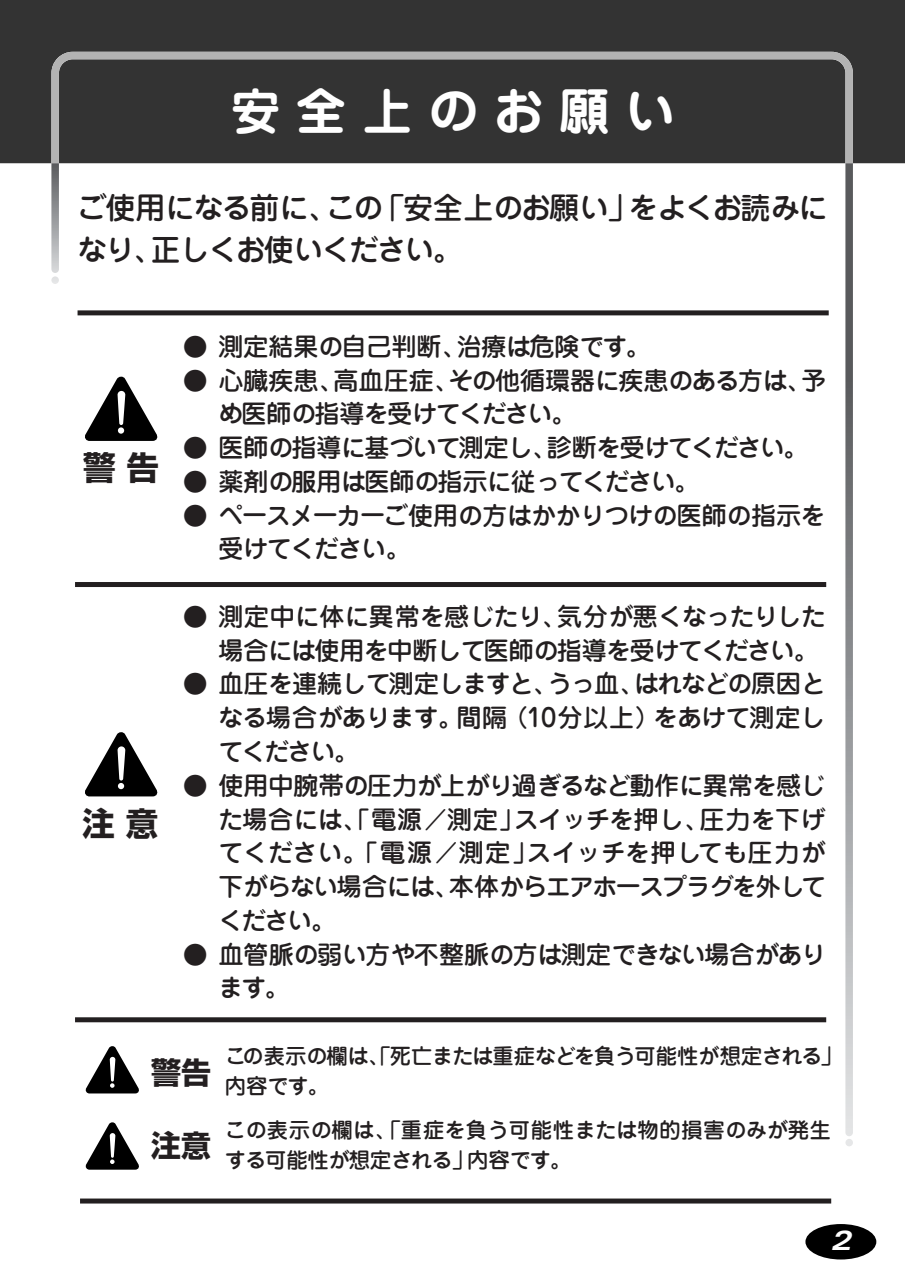
<style>
.page{position:relative;width:905px;height:1288px;background:#fff}
.page>*{position:absolute;margin:0;border:0;box-sizing:border-box;transform-origin:0 0}
.t1{font:700 50px "Jun 501";letter-spacing:.315em;color:#fff}
.t2{font:700 32.5px "Shin Go";color:#231f20}
.t3{font:500 30px/42.5px "Jun 34";letter-spacing:-.07em;color:#231f20}
.t4{font:700 30px "Shin Go";color:#231f20}
.t5{font:italic 700 expanded 27.5px "Univers";color:#fff}
.t6{font:500 25px/33.8px "Jun 34";letter-spacing:-.03em;color:#231f20}
.t7{font:500 25px/33.8px "Jun 34";color:#231f20}
.t8{font:500 25px/33.8px "Jun 34";letter-spacing:.005em;color:#231f20}
.t9{font:500 25px "Jun 34";letter-spacing:-.075em;color:#231f20}
.t10{font:500 21.25px/30px "Jun 34";color:#231f20}
</style>
<div class="page">
<div style="left:1px;top:0;width:904px;height:163px;background:#333"></div>
<svg style="left:51px;top:52px;width:802px;height:111px;background:#3d3d3d"></svg>
<svg style="left:845px;top:163px;width:8px;height:983px;background:#969799"></svg>
<svg style="left:51px;top:163px;width:8px;height:121px"></svg>
<div style="left:805px;top:1224px;width:71px;height:35px;background:#000;border-radius:50%"></div>
<div style="left:78px;top:310px;width:751px;height:5px;background:#231f20"></div>
<div style="left:80px;top:1198px;width:751px;height:5px;background:#231f20"></div>
<div style="left:75px;top:582px;width:751px;height:5px;background:#231f20"></div>
<div style="left:75px;top:1017px;width:751px;height:5px;background:#231f20"></div>
<svg style="left:85px;top:377px;width:73px;height:64px"></svg>
<div style="left:118px;top:427px;width:6px;height:7px;background:#fff;border-radius:50%"></div>
<svg style="left:86px;top:1047px;width:53px;height:47px"></svg>
<svg style="left:86px;top:1123px;width:53px;height:47px"></svg>
<svg style="left:85px;top:733px;width:73px;height:64px"></svg>
<h1 class="t1" style="left:231px;top:92px;width:446px">安全上のお願い</h1>
<p class="t3" style="left:78px;top:190px;width:753px">ご使用になる前に、この「安全上のお願い」をよくお読みになり、正しくお使いください。</p>
<h2 class="t2" style="left:83px;top:455px;width:77px">警告</h2>
<h2 class="t2" style="left:82px;top:812px;width:77px">注意</h2>
<p class="t7" style="left:183px;top:332px;width:469px">● 測定結果の自己判断、治療は危険です。</p>
<p class="t7" style="left:218px;top:366px;width:609px;text-indent:-35px">● 心臓疾患、高血圧症、その他循環器に疾患のある方は、予め医師の指導を受けてください。</p>
<p class="t9" style="left:183px;top:438px;width:627px">● 医師の指導に基づいて測定し、診断を受けてください。</p>
<p class="t6" style="left:183px;top:467px;width:518px">● 薬剤の服用は医師の指示に従ってください。</p>
<p class="t6" style="left:218px;top:501px;width:609px;text-indent:-35px">● ペースメーカーご使用の方はかかりつけの医師の指示を受けてください。</p>
<p class="t6" style="left:218px;top:602px;width:609px;text-indent:-35px">● 測定中に体に異常を感じたり、気分が悪くなったりした場合には使用を中断して医師の指導を受けてください。</p>
<p class="t6" style="left:218px;top:670px;width:609px;text-align:justify;text-indent:-35px">● 血圧を連続して測定しますと、うっ血、はれなどの原因となる場合があります。間隔（10分以上）をあけて測定してください。</p>
<p class="t6" style="left:218px;top:771px;width:609px;text-align:justify;text-indent:-35px">● 使用中腕帯の圧力が上がり過ぎるなど動作に異常を感じた場合には、｢電源／測定｣スイッチを押し、圧力を下げてください。｢電源／測定｣スイッチを押しても圧力が下がらない場合には、本体からエアホースプラグを外してください。</p>
<p class="t8" style="left:218px;top:940px;width:609px;text-indent:-35px">● 血管脈の弱い方や不整脈の方は測定できない場合があります。</p>
<p class="t4" style="left:151px;top:1061px;width:61px">警告</p>
<p class="t4" style="left:151px;top:1134px;width:61px">注意</p>
<p class="t10" style="left:225px;top:1043px;width:618px">この表示の欄は、「死亡または重症などを負う可能性が想定される」内容です。</p>
<p class="t10" style="left:225px;top:1117px;width:608px">この表示の欄は、「重症を負う可能性または物的損害のみが発生する可能性が想定される」内容です。</p>
<p class="t5" style="left:831px;top:1230px;width:22px">2</p>
</div>
